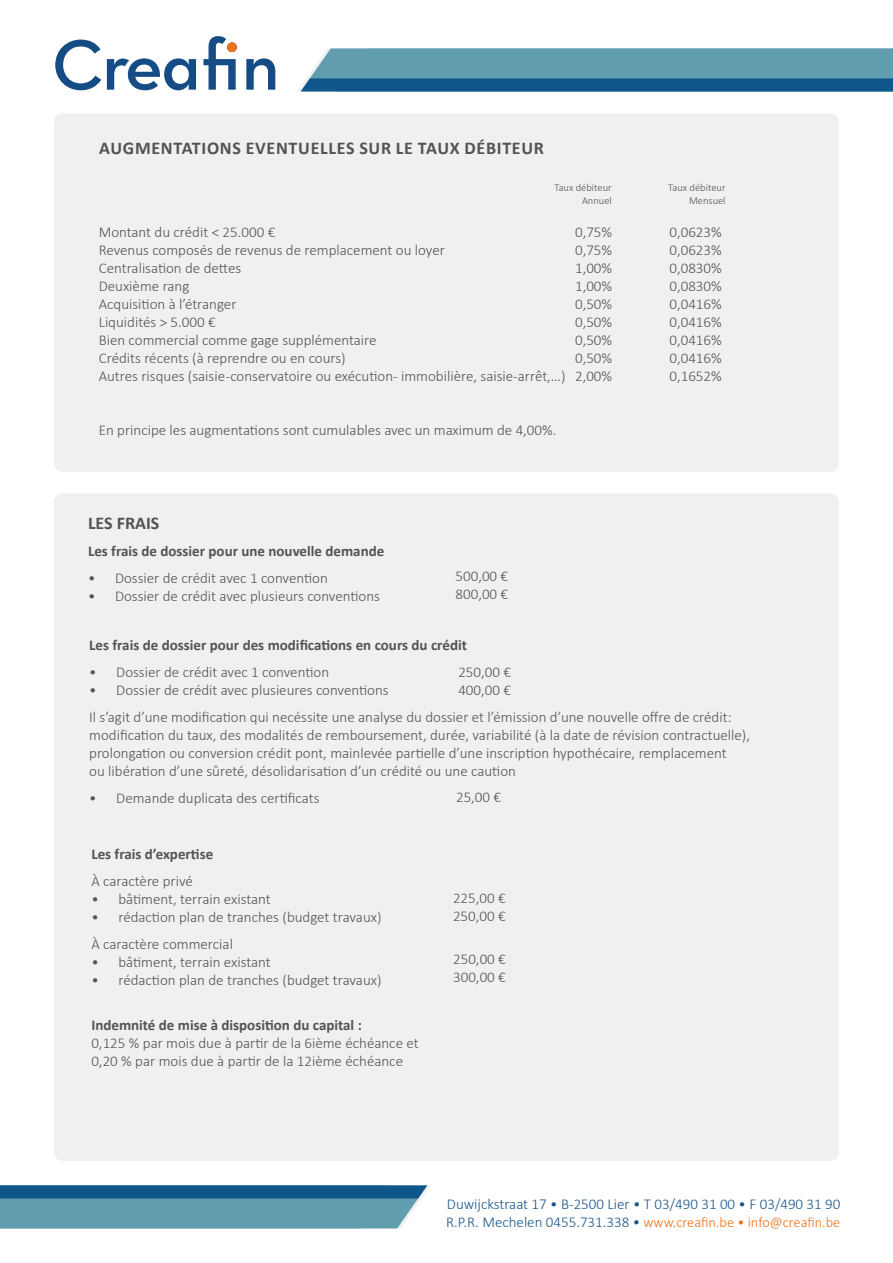
<style>
.page{position:relative;width:893px;height:1263px;background:#fff}
.page>*{position:absolute;margin:0;border:0;box-sizing:border-box;transform-origin:0 0}
.t1{font:700 18px "Calibri";letter-spacing:.04em;color:#535353}
.t2{font:700 18px "Calibri";color:#535353}
.t3{font:300 15px/18px "Calibri";color:#535353}
.t4{font:700 15px "Calibri";color:#535353}
.t5{font:300 15px "Calibri";color:#1a568a}
.t6{font:300 14.4px "Calibri";color:#ee7219}
.t7{font:300 10.5px/12.6px "Calibri";color:#535353;text-align:right}
.s1{font-size:15px;color:#1a568a}
</style>
<div class="page">
<svg style="left:55px;top:40px;width:46px;height:50px"></svg>
<svg style="left:107px;top:58px;width:89px;height:32px"></svg>
<svg style="left:203px;top:36px;width:34px;height:54px"></svg>
<svg style="left:246px;top:58px;width:29px;height:32px"></svg>
<div style="left:227px;top:42px;width:10px;height:10px;background:#ee731b;border-radius:50%"></div>
<svg style="left:298px;top:48px;width:595px;height:43px"></svg>
<svg style="left:0;top:1185px;width:430px;height:43px"></svg>
<div style="left:54px;top:113px;width:785px;height:359px;background:#f0f0ef;border-radius:9px"></div>
<div style="left:54px;top:493px;width:785px;height:668px;background:#f0f0ef;border-radius:9px"></div>
<p class="t1" style="left:99px;top:135px;width:446px">AUGMENTATIONS EVENTUELLES SUR LE TAUX DÉBITEUR</p>
<p class="t7" style="left:554px;top:181px;width:59px">Taux débiteur<br>Annuel</p>
<p class="t7" style="left:668px;top:181px;width:59px">Taux débiteur<br>Mensuel</p>
<p class="t3" style="left:99px;top:222px;width:468px">Montant du crédit &lt; 25.000 €<br>Revenus composés de revenus de remplacement ou loyer<br>Centralisation de dettes<br>Deuxième rang<br>Acquisition à l’étranger<br>Liquidités &gt; 5.000 €<br>Bien commercial comme gage supplémentaire<br>Crédits récents (à reprendre ou en cours)<br>Autres risques (saisie -conservatoire ou exécution- immobilière, saisie-arrêt,…)</p>
<p class="t3" style="left:575px;top:223px;width:39px;text-align:justify">0,75% 0,75% 1,00% 1,00% 0,50% 0,50% 0,50% 0,50% 2,00%</p>
<p class="t3" style="left:669px;top:223px;width:54px;text-align:justify">0,0623% 0,0623% 0,0830% 0,0830% 0,0416% 0,0416% 0,0416% 0,0416% 0,1652%</p>
<p class="t3" style="left:99px;top:420px;width:459px">En principe les augmentations sont cumulables avec un maximum de 4,00%.</p>
<p class="t2" style="left:88px;top:510px;width:73px">LES FRAIS</p>
<p class="t4" style="left:88px;top:540px;width:298px">Les frais de dossier pour une nouvelle demande</p>
<p class="t3" style="left:88px;top:569px;width:241px">• Dossier de crédit avec 1 convention</p>
<p class="t3" style="left:88px;top:587px;width:293px">• Dossier de crédit avec plusieurs conventions</p>
<p class="t3" style="left:455px;top:567px;width:54px">500,00 €<br>800,00 €</p>
<p class="t4" style="left:89px;top:634px;width:379px">Les frais de dossier pour des modifications en cours du crédit</p>
<p class="t3" style="left:89px;top:663px;width:241px">• Dossier de crédit avec 1 convention</p>
<p class="t3" style="left:89px;top:676px;width:644px;line-height:27px">• Dossier de crédit avec plusieures conventions<br>Il s’agit d’une modification qui necéssite une analyse du dossier et l’émission d’une nouvelle offre de crédit:</p>
<p class="t3" style="left:89px;top:726px;width:662px">modification du taux, des modalités de remboursement, durée, variabilité (à la date de révision contractuelle), prolongation ou conversion crédit pont, mainlevée partielle d’une inscription hypothécaire, remplacement<br>ou libération d’une sûreté, désolidarisation d’un crédité ou une caution</p>
<p class="t3" style="left:89px;top:789px;width:232px">• Demande duplicata des certificats</p>
<p class="t3" style="left:458px;top:662px;width:54px">250,00 €<br>400,00 €</p>
<p class="t3" style="left:456px;top:788px;width:47px">25,00 €</p>
<p class="t4" style="left:91px;top:843px;width:123px">Les frais d’expertise</p>
<p class="t3" style="left:91px;top:871px;width:103px">À caractère privé</p>
<p class="t3" style="left:91px;top:889px;width:181px">• bâtiment, terrain existant</p>
<p class="t3" style="left:91px;top:903px;width:292px;line-height:27px">• rédaction plan de tranches (budget travaux)<br>À caractère commercial</p>
<p class="t3" style="left:91px;top:952px;width:181px">• bâtiment, terrain existant</p>
<p class="t3" style="left:91px;top:970px;width:292px">• rédaction plan de tranches (budget travaux)</p>
<p class="t4" style="left:91px;top:1014px;width:272px">Indemnité de mise à disposition du capital :</p>
<p class="t3" style="left:91px;top:1033px;width:329px">0,125 % par mois due à partir de la 6ième échéance et<br>0,20 % par mois due à partir de la 12ième échéance</p>
<p class="t3" style="left:453px;top:889px;width:54px">225,00 €<br>250,00 €</p>
<p class="t3" style="left:453px;top:950px;width:54px">250,00 €<br>300,00 €</p>
<p class="t5" style="left:447px;top:1195px;width:395px">Duwijckstraat 17 • B-2500 Lier • T 03/490 31 00 • F 03/490 31 90</p>
<p class="t6" style="left:446px;top:1214px;width:396px"><span class="s1">R.P.R. Mechelen 0455.731.338 •</span> www.creafin.be • info@creafin.be</p>
</div>
